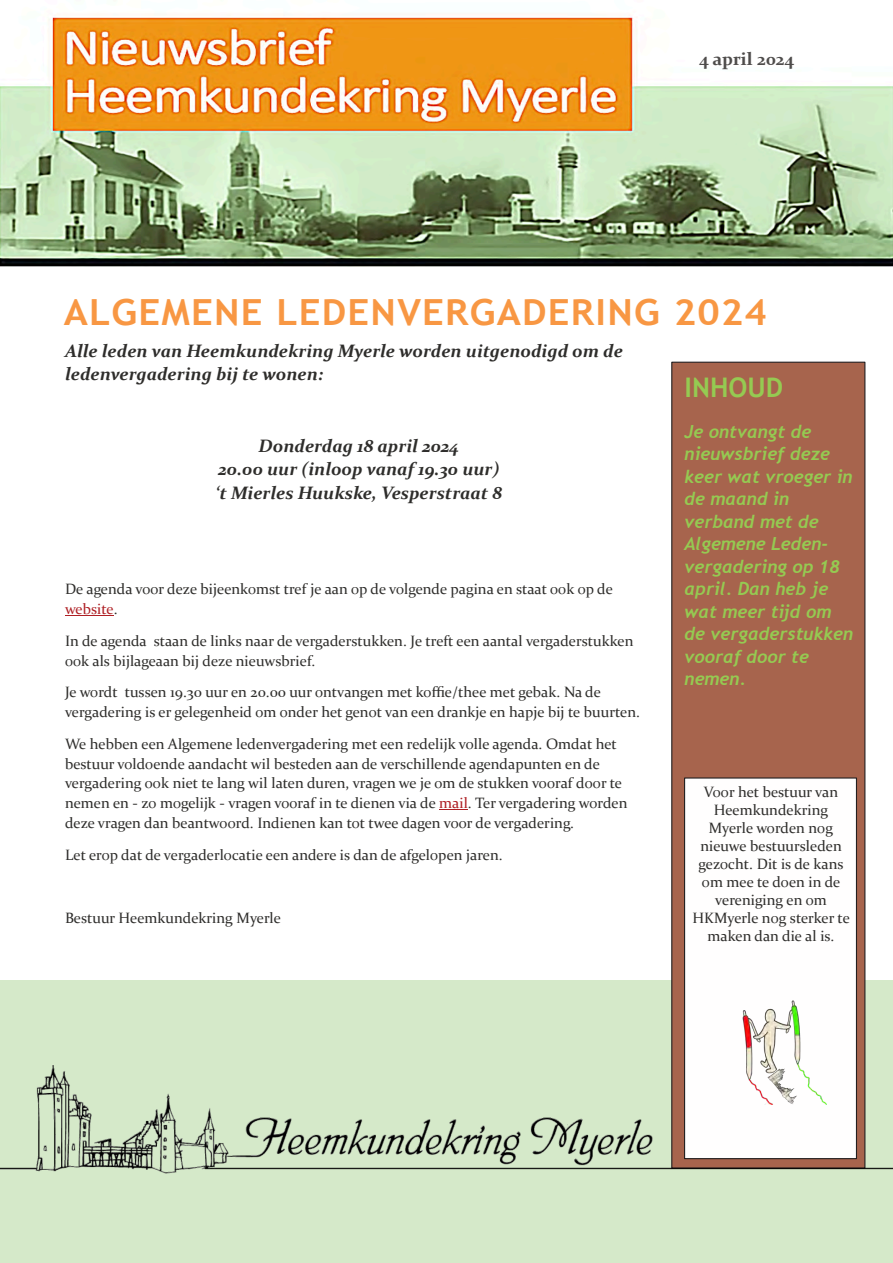
<style>
.page{position:relative;width:893px;height:1263px;background:#fff}
.page>*{position:absolute;margin:0;border:0;box-sizing:border-box;transform-origin:0 0}
.t1{font:700 36px "Trebuchet MS";letter-spacing:.035em;color:#f89743;scale:1.06 1}
.t2{font:700 27px "Trebuchet MS";color:#95ca52}
.t3{font:italic 700 18px/23.7px "Constantia";color:#2e2d2b}
.t4{font:italic 700 18px/22.5px "Trebuchet";color:#95ca52}
.t5{font:700 18px "Constantia";color:#4e4c4b}
.t6{font:15px/18px "Constantia";color:#2e2d2b}
.s1{color:#ae1f24}
</style>
<div class="page">
<img style="left:0;top:14px;width:893px;height:252px">
<div style="left:0;top:980px;width:893px;height:283px;background:#d5e9c9"></div>
<hr style="left:65px;top:615px;width:49px;height:1px;background:#ae1f24">
<svg style="left:439px;top:809px;width:29px;height:1px"></svg>
<div style="left:671px;top:362px;width:194px;height:807px;background:#a7644d;border:1px solid #231f20"></div>
<div style="left:684px;top:777px;width:173px;height:382px;background:#fffefe;border:1px solid #231f20"></div>
<img style="left:742px;top:1000px;width:59px;height:65px">
<img style="left:0;top:1065px;width:893px;height:109px">
<p class="t5" style="left:699px;top:51px;width:96px">4 april 2024</p>
<h1 class="t1" style="left:64px;top:298px;width:665px">ALGEMENE LEDENVERGADERING 2024</h1>
<p class="t3" style="left:65px;top:340px;width:559px">Alle leden van Heemkundekring Myerle worden uitgenodigd om de ledenvergadering bij te wonen:</p>
<p class="t3" style="left:215px;top:435px;width:288px;text-align:center">Donderdag 18 april 2024<br>20.00 uur (inloop vanaf 19.30 uur) ‘t Mierles Huukske, Vesperstraat 8</p>
<p class="t6" style="left:65px;top:581px;width:549px;line-height:19.8px">De agenda voor deze bijeenkomst tref je aan op de volgende pagina en staat ook op de <span class="s1">website</span>.</p>
<p class="t6" style="left:65px;top:632px;width:570px;line-height:19.8px">In de agenda staan de links naar de vergaderstukken. Je treft een aantal vergaderstukken ook als bijlageaan bij deze nieuwsbrief.</p>
<p class="t6" style="left:65px;top:684px;width:576px;line-height:19.8px">Je wordt tussen 19.30 uur en 20.00 uur ontvangen met koffie/thee met gebak. Na de vergadering is er gelegenheid om onder het genot van een drankje en hapje bij te buurten.</p>
<p class="t6" style="left:65px;top:735px;width:564px;line-height:19.8px">We hebben een Algemene ledenvergadering met een redelijk volle agenda. Omdat het bestuur voldoende aandacht wil besteden aan de verschillende agendapunten en de vergadering ook niet te lang wil laten duren, vragen we je om de stukken vooraf door te nemen en - zo mogelijk - vragen vooraf in te dienen via de <span class="s1">mail</span>. Ter vergadering worden deze vragen dan beantwoord. Indienen kan tot twee dagen voor de vergadering.</p>
<p class="t6" style="left:65px;top:847px;width:439px">Let erop dat de vergaderlocatie een andere is dan de afgelopen jaren.</p>
<p class="t6" style="left:65px;top:910px;width:218px">Bestuur Heemkundekring Myerle</p>
<h2 class="t2" style="left:685px;top:377px;width:100px">INHOUD</h2>
<p class="t4" style="left:685px;top:422px;width:170px">Je ontvangt de nieuwsbrief deze keer wat vroeger in de maand in verband met de<br>Algemene Leden&shy;vergadering op 18 april. Dan heb je wat meer tĳd om de vergaderstukken vooraf door te nemen.</p>
<p class="t6" style="left:692px;top:784px;width:159px;text-align:center">Voor het bestuur van<br>Heemkundekring<br>Myerle worden nog nieuwe bestuursleden gezocht. Dit is de kans om mee te doen in de vereniging en om<br>HKMyerle nog sterker te maken dan die al is.</p>
</div>
